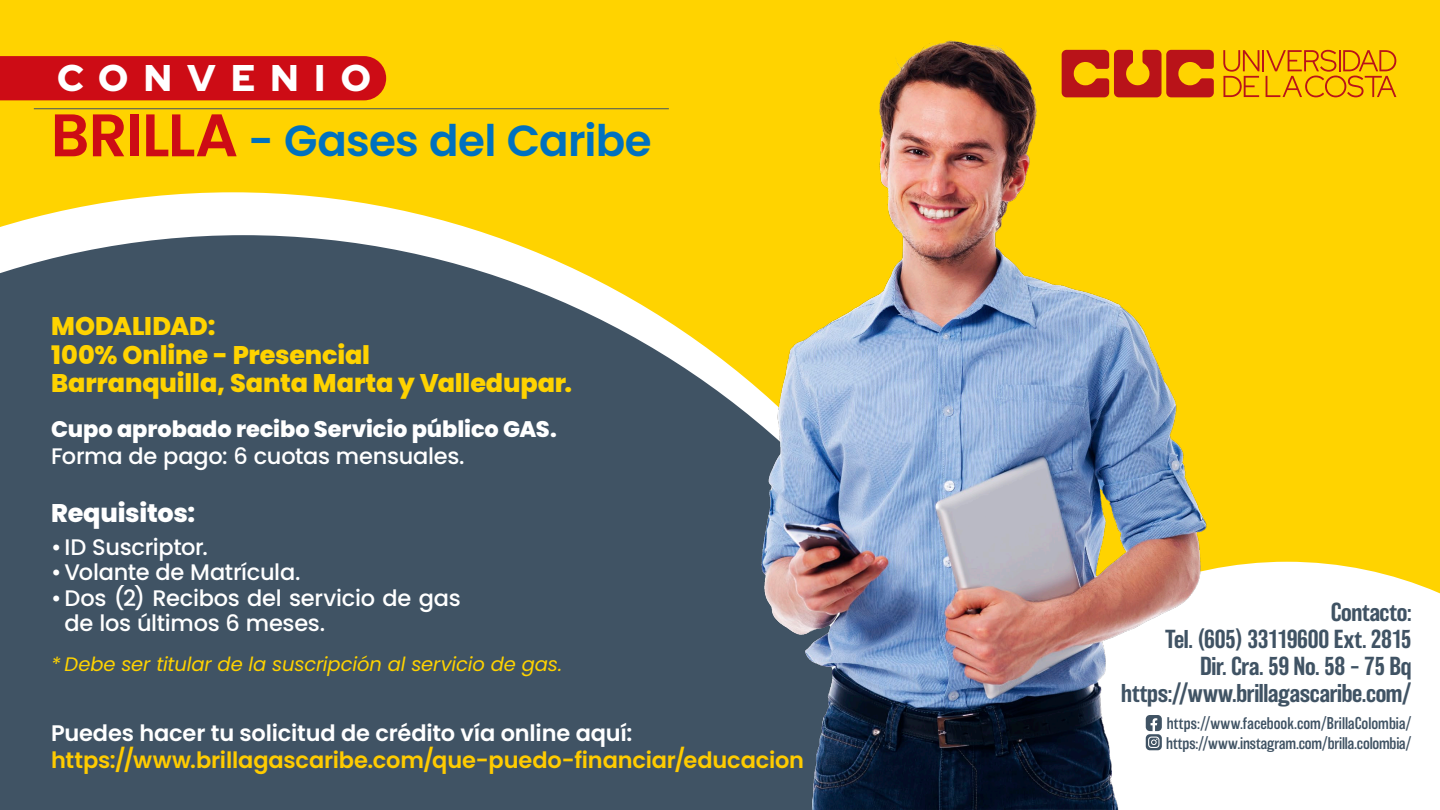
<style>
.page{position:relative;width:1440px;height:810px;background:#ffd300}
.page>*{position:absolute;margin:0;border:0;box-sizing:border-box;transform-origin:0 0}
.t1{font:600 43.5px "Poppins";letter-spacing:-.015em;color:#0071bf}
.t2{font:300 37.12px "Red Hat Display";letter-spacing:.42em;color:#fff}
.t3{font:800 25.5px/28.5px "Poppins";letter-spacing:-.005em;color:#ffd300}
.t4{font:800 25.5px "Poppins";letter-spacing:-.01em;color:#fff}
.t5{font:500 24px/27px "Balboa";letter-spacing:-.015em;color:#405364;text-align:right}
.t6{font:500 22.5px/25.5px "Poppins";letter-spacing:-.015em;color:#fff}
.t7{font:600 22.5px "Poppins";letter-spacing:-.01em;color:#ffcb00}
.t8{font:600 22.5px "Poppins";letter-spacing:-.01em;color:#fff}
.t9{font:800 22.5px "Poppins";letter-spacing:-.005em;color:#fff}
.t10{font:italic 19.5px "Poppins";letter-spacing:-.005em;color:#ffd300}
.t11{font:300 15.75px/19.5px "Balboa";color:#405364}
.s1{font-size:60px;color:#cd0c15}
</style>
<div class="page">
<div style="left:0;top:56px;width:386px;height:44px;background:#cd0c15"></div>
<hr style="left:34px;top:108px;width:635px;height:1px;background:#405364">
<div style="left:1213px;top:562px;width:227px;height:248px;background:#fff"></div>
<svg style="left:0;top:192px;width:490px;height:43px;fill:#fff"></svg>
<svg style="left:0;top:235px;width:753px;height:575px;background:#4d5d65"></svg>
<img style="left:753px;top:40px;width:460px;height:770px">
<svg style="left:1146px;top:734px;width:16px;height:16px"></svg>
<svg style="left:1148px;top:737px;width:12px;height:11px"></svg>
<svg style="left:1146px;top:715px;width:16px;height:16px"></svg>
<svg style="left:1062px;top:50px;width:152px;height:47px"></svg>
<hr style="left:1262px;top:50px;width:2px;height:21px;background:#b91319">
<svg style="left:1223px;top:50px;width:36px;height:47px"></svg>
<svg style="left:1266px;top:50px;width:130px;height:47px"></svg>
<h2 class="t2" style="left:57px;top:54px;width:315px">CONVENIO</h2>
<h1 class="t1" style="left:51px;top:116px;width:602px"><span class="s1">BRILLA</span> - Gases del Caribe</h1>
<p class="t3" style="left:51px;top:312px;width:523px">MODALIDAD:<br>100% Online - Presencial<br>Barranquilla, Santa Marta y Valledupar.</p>
<p class="t9" style="left:51px;top:416px;width:507px">Cupo aprobado recibo Servicio público GAS.</p>
<p class="t6" style="left:51px;top:443px;width:415px">Forma de pago: 6 cuotas mensuales.</p>
<p class="t4" style="left:51px;top:499px;width:146px">Requisitos:</p>
<p class="t6" style="left:51px;top:534px;width:158px">• ID Suscriptor.</p>
<p class="t6" style="left:51px;top:560px;width:251px">•Volante de Matrícula.</p>
<p class="t6" style="left:65px;top:585px;width:398px;text-indent:-14px">•Dos (2) Recibos del servicio de gas de los últimos 6 meses.</p>
<p class="t10" style="left:51px;top:653px;width:513px">* Debe ser titular de la suscripción al servicio de gas.</p>
<p class="t8" style="left:51px;top:720px;width:583px">Puedes hacer tu solicitud de crédito vía online aquí:</p>
<p class="t7" style="left:51px;top:747px;width:755px">https://www.brillagascaribe.com/que-puedo-financiar/educacion</p>
<p class="t5" style="left:1121px;top:599px;width:292px">Contacto:<br>Tel. (605) 33119600 Ext. 2815<br>Dir. Cra. 59 No. 58 – 75 Bq https://www.brillagascaribe.com/</p>
<p class="t11" style="left:1166px;top:714px;width:247px">https://www.facebook.com/BrillaColombia/ https://www.instagram.com/brilla.colombia/</p>
</div>
